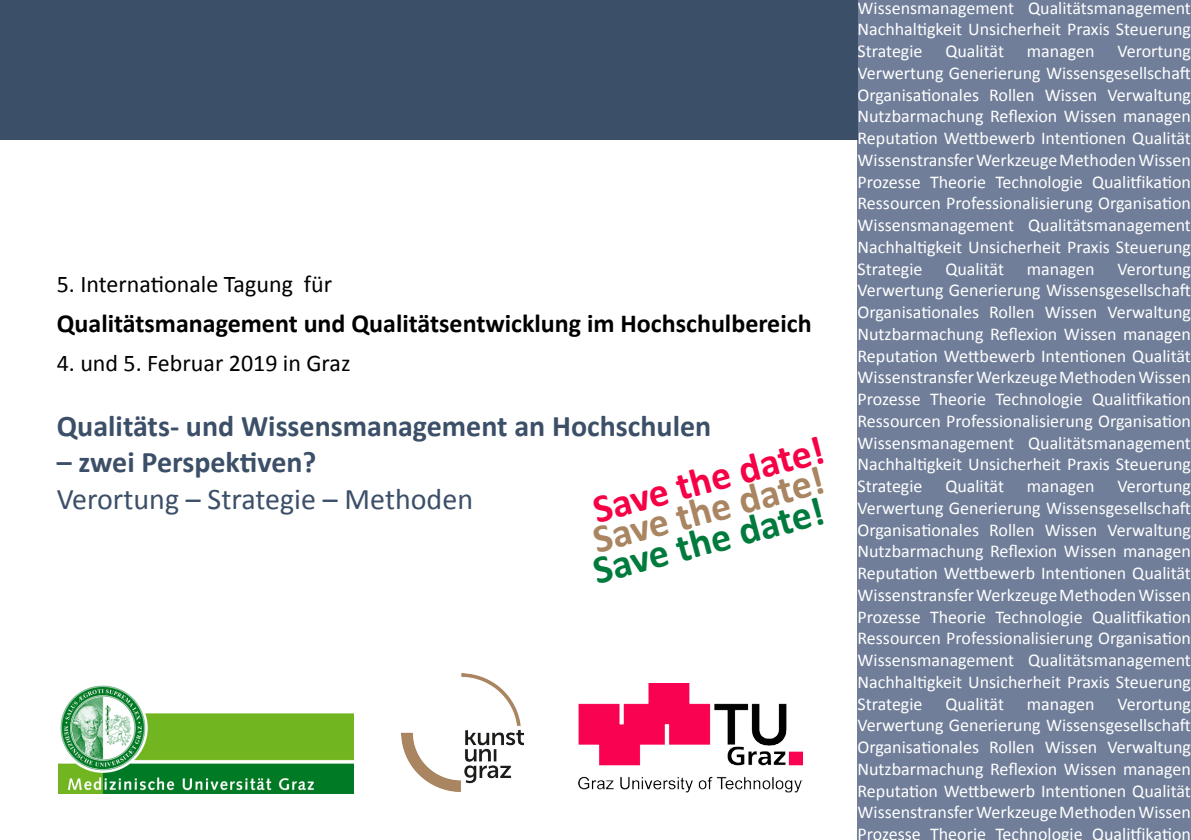
<style>
.page{position:relative;width:1191px;height:840px;background:#fff}
.page>*{position:absolute;margin:0;border:0;box-sizing:border-box;transform-origin:0 0}
.t1{font:700 40px "Calibri";color:#f70146}
.t2{font:700 40px "Calibri";color:#a98561}
.t3{font:700 40px "Calibri";color:#007b3d}
.t4{font:700 30px "Calibri";color:#3c4f68}
.t5{font:30px "Calibri";color:#3c4f68}
.t6{font:700 26px "Calibri";color:#000}
.t7{font:24px "Calibri";color:#000}
.t8{font:18px/21.8px "Calibri";color:#fff;text-align:justify}
</style>
<div class="page">
<div style="left:857px;top:0;width:334px;height:839px;background:#707e99"></div>
<img style="left:58px;top:685px;width:295px;height:108px">
<img style="left:402px;top:673px;width:121px;height:118px">
<img style="left:578px;top:683px;width:224px;height:110px">
<div style="left:0;top:0;width:857px;height:139px;background:#3c4f68"></div>
<h3 class="t7" style="left:57px;top:268px;width:277px">5. Internationale Tagung für</h3>
<h3 class="t6" style="left:57px;top:307px;width:756px">Qualitätsmanagement und Qualitätsentwicklung im Hochschulbereich</h3>
<h3 class="t7" style="left:57px;top:347px;width:295px">4. und 5. Februar 2019 in Graz</h3>
<h2 class="t4" style="left:57px;top:407px;width:656px">Qualitäts- und Wissensmanagement an Hochschulen</h2>
<h2 class="t4" style="left:57px;top:442px;width:261px">– zwei Perspektiven?</h2>
<h2 class="t5" style="left:57px;top:480px;width:418px">Verortung – Strategie – Methoden</h2>
<h1 class="t1" style="left:587px;top:485px;width:239px;rotate:-15deg">Save the date!</h1>
<h1 class="t2" style="left:587px;top:515px;width:239px;rotate:-15deg">Save the date!</h1>
<h1 class="t3" style="left:587px;top:546px;width:239px;rotate:-15deg">Save the date!</h1>
<p class="t8" style="left:857px;top:-3px;width:335px">Wissensmanagement Qualitätsmanagement Nachhaltigkeit Unsicherheit Praxis Steuerung Strategie</p>
<p class="t8" style="left:945px;top:40px;width:60px">Qualität</p>
<p class="t8" style="left:1027px;top:40px;width:69px">managen</p>
<p class="t8" style="left:857px;top:40px;width:335px;text-indent:260px">Verortung Verwertung Generierung Wissensgesellschaft Organisationales Rollen Wissen Verwaltung Nutzbarmachung Reflexion Wissen managen Reputation Wettbewerb Intentionen Qualität Wissenstransfer Werkzeuge Methoden Wissen Prozesse Theorie Technologie Qualitfikation Ressourcen Professionalisierung Organisation Wissensmanagement Qualitätsmanagement Nachhaltigkeit Unsicherheit Praxis Steuerung Strategie</p>
<p class="t8" style="left:945px;top:257px;width:60px">Qualität</p>
<p class="t8" style="left:1027px;top:257px;width:69px">managen</p>
<p class="t8" style="left:857px;top:257px;width:335px;text-indent:260px">Verortung Verwertung Generierung Wissensgesellschaft Organisationales Rollen Wissen Verwaltung Nutzbarmachung Reflexion Wissen managen Reputation Wettbewerb Intentionen Qualität Wissenstransfer Werkzeuge Methoden Wissen Prozesse Theorie Technologie Qualitfikation Ressourcen Professionalisierung Organisation Wissensmanagement Qualitätsmanagement Nachhaltigkeit Unsicherheit Praxis Steuerung Strategie</p>
<p class="t8" style="left:945px;top:475px;width:60px">Qualität</p>
<p class="t8" style="left:1027px;top:475px;width:69px">managen</p>
<p class="t8" style="left:857px;top:475px;width:335px;text-indent:260px">Verortung Verwertung Generierung Wissensgesellschaft Organisationales Rollen Wissen Verwaltung Nutzbarmachung Reflexion Wissen managen Reputation Wettbewerb Intentionen Qualität Wissenstransfer Werkzeuge Methoden Wissen Prozesse Theorie Technologie Qualitfikation Ressourcen Professionalisierung Organisation Wissensmanagement Qualitätsmanagement Nachhaltigkeit Unsicherheit Praxis Steuerung Strategie</p>
<p class="t8" style="left:945px;top:692px;width:60px">Qualität</p>
<p class="t8" style="left:1027px;top:692px;width:69px">managen</p>
<p class="t8" style="left:857px;top:692px;width:335px;text-indent:260px">Verortung Verwertung Generierung Wissensgesellschaft Organisationales Rollen Wissen Verwaltung Nutzbarmachung Reflexion Wissen managen Reputation Wettbewerb Intentionen Qualität Wissenstransfer Werkzeuge Methoden Wissen Prozesse Theorie Technologie Qualitfikation</p>
</div>
